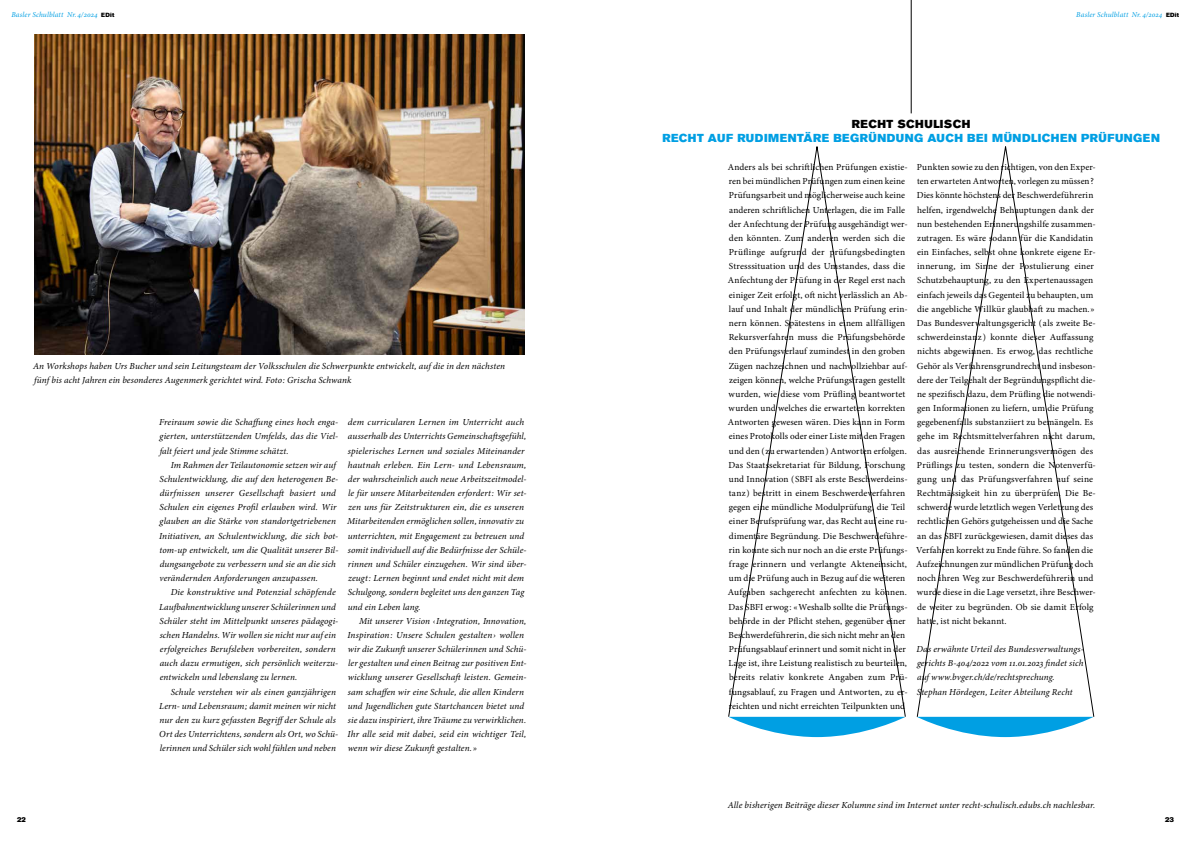
<style>
.page{position:relative;width:1191px;height:842px;background:#fff}
.page>*{position:absolute;margin:0;border:0;box-sizing:border-box;transform-origin:0 0}
.t1{font:11.5px "Akzidenz Grotesk Pro Super";letter-spacing:.045em;color:#009fe3}
.t2{font:11.5px "Akzidenz Grotesk Pro Super";letter-spacing:.035em;color:#000}
.t3{font:9.2px/14.2px "Minion Pro";letter-spacing:.01em;color:#000}
.t4{font:italic 9.2px/14.2px "Minion Pro";letter-spacing:.01em;color:#000}
.t5{font:italic 7.5px "Minion Pro";letter-spacing:.015em;color:#009fe3}
.t6{font:7px "Akzidenz Grotesk Pro Super";color:#000}
.s1{font-family:"Akzidenz Grotesk Pro Super";font-style:normal;font-size:6px;color:#000}
</style>
<div class="page">
<hr style="left:911px;top:0;width:1px;height:113px;background:#000">
<svg style="left:729px;top:717px;width:176px;height:20px"></svg>
<svg style="left:917px;top:717px;width:176px;height:20px"></svg>
<svg style="left:917px;top:146px;width:177px;height:571px"></svg>
<svg style="left:728px;top:146px;width:177px;height:571px"></svg>
<img style="left:34px;top:34px;width:490px;height:320px">
<p class="t5" style="left:12px;top:9px;width:104px">Basler Schulblatt Nr.4/2024 <span class="s1">EDit</span></p>
<p class="t5" style="left:1076px;top:9px;width:104px">Basler Schulblatt Nr.4/2024 <span class="s1">EDit</span></p>
<p class="t4" style="left:33px;top:358px;width:473px">An Workshops haben Urs Bucher und sein Leitungsteam der Volksschulen die Schwerpunkte entwickelt, auf die in den nächsten fünf bis acht Jahren ein besonderes Augenmerk gerichtet wird. Foto : Grischa Schwank</p>
<p class="t4" style="left:347px;top:415px;width:181px">dem curricularen Lernen im Unterricht auch ausserhalb des Unterrichts Gemeinschaftsgefühl, spielerisches Lernen und soziales Miteinander hautnah erleben. Ein Lern- und Lebensraum, der wahrscheinlich auch neue Arbeitszeitmodel&shy;le für unsere Mitarbeitenden erfordert : Wir set&shy;zen uns für Zeitstrukturen ein, die es unseren Mitarbeitenden ermöglichen sollen, innovativ zu unterrichten, mit Engagement zu betreuen und somit individuell auf die Bedürfnisse der Schüle&shy;rinnen und Schüler einzugehen. Wir sind über&shy;zeugt : Lernen beginnt und endet nicht mit dem Schulgong, sondern begleitet uns den ganzen Tag und ein Leben lang.</p>
<p class="t4" style="left:347px;top:614px;width:181px;text-indent:12px">Mit unserer Vision ‹ Integration, Innovation, Inspiration : Unsere Schulen gestalten › wollen wir die Zukunft unserer Schülerinnen und Schü&shy;ler gestalten und einen Beitrag zur positiven Ent&shy;wicklung unserer Gesellschaft leisten. Gemein&shy;sam schaffen wir eine Schule, die allen Kindern und Jugendlichen gute Startchancen bietet und sie dazu inspiriert, ihre Träume zu verwirklichen.<br>Ihr alle seid mit dabei, seid ein wichtiger Teil, wenn wir diese Zukunft gestalten. »</p>
<p class="t4" style="left:159px;top:415px;width:181px;text-align:justify">Freiraum sowie die Schaffung eines hoch enga&shy;gierten, unterstützenden Umfelds, das die Viel&shy;falt feiert und jede Stimme schätzt.</p>
<p class="t4" style="left:159px;top:458px;width:181px;text-indent:12px">Im Rahmen der Teilautonomie setzen wir auf Schulentwicklung, die auf den heterogenen Be&shy;dürfnissen unserer Gesellschaft basiert und Schulen ein eigenes Profil erlauben wird. Wir glauben an die Stärke von standortgetriebenen Initiativen, an Schulentwicklung, die sich bot&shy;tom-up entwickelt, um die Qualität unserer Bil&shy;dungsangebote zu verbessern und sie an die sich verändernden Anforderungen anzupassen.</p>
<p class="t4" style="left:159px;top:585px;width:181px;text-indent:12px">Die konstruktive und Potenzial schöpfende Laufbahnentwicklung unserer Schülerinnen und Schüler steht im Mittelpunkt unseres pädagogi&shy;schen Handelns. Wir wollen sie nicht nur auf ein erfolgreiches Berufsleben vorbereiten, sondern auch dazu ermutigen, sich persönlich weiterzu&shy;entwickeln und lebenslang zu lernen.</p>
<p class="t4" style="left:159px;top:684px;width:181px;text-indent:12px">Schule verstehen wir als einen ganzjährigen Lern- und Lebensraum ; damit meinen wir nicht nur den zu kurz gefassten Begriffder Schule als Ort des Unterrichtens, sondern als Ort, wo Schü&shy;lerinnen und Schüler sich wohl fühlen und neben</p>
<p class="t2" style="left:852px;top:116px;width:120px">RECHT SCHULISCH</p>
<p class="t1" style="left:662px;top:130px;width:499px">RECHT AUF RUDIMENTÄRE BEGRÜNDUNG AUCH BEI MÜNDLICHEN PRÜFUNGEN</p>
<p class="t3" style="left:728px;top:160px;width:181px">Anders als bei schriftlichen Prüfungen existie&shy;ren bei mündlichen Prüfungen zum einen keine Prüfungsarbeit und möglicherweise auch keine anderen schriftlichen Unterlagen, die im Falle der Anfechtung der Prüfung ausgehändigt wer&shy;den könnten. Zum anderen werden sich die Prüflinge aufgrund der prüfungsbedingten Stresssituation und des Umstandes, dass die Anfechtung der Prüfung in der Regel erst nach einiger Zeit erfolgt, oft nicht verlässlich an Ab&shy;lauf und Inhalt der mündlichen Prüfung erin&shy;nern können. Spätestens in einem allfälligen Rekursverfahren muss die Prüfungsbehörde den Prüfungsverlauf zumindest in den groben Zügen nachzeichnen und nachvollziehbar auf&shy;zeigen können, welche Prüfungsfragen gestellt wurden, wie diese vom Prüfling beantwortet wurden und welches die erwarteten korrekten Antworten gewesen wären. Dies kann in Form eines Protokolls oder einer Liste mit den Fragen und den ( zu erwartenden ) Antworten erfolgen.<br>Das Staatssekretariat für Bildung, Forschung und Innovation ( SBFI als erste Beschwerdeins&shy;tanz ) bestritt in einem Beschwerdeverfahren gegen eine mündliche Modulprüfung, die Teil einer Berufsprüfung war, das Recht auf eine ru&shy;dimentäre Begründung. Die Beschwerdeführe&shy;rin konnte sich nur noch an die erste Prüfungs&shy;frage erinnern und verlangte Akteneinsicht, um die Prüfung auch in Bezug auf die weiteren Aufgaben sachgerecht anfechten zu können.<br>Das SBFI erwog : « Weshalb sollte die Prüfungs&shy;behörde in der Pflicht stehen, gegenüber einer Beschwerdeführerin, die sich nicht mehr an den Prüfungsablauf erinnert und somit nicht in der Lage ist, ihre Leistung realistisch zu beurteilen, bereits relativ konkrete Angaben zum Prü&shy;fungsablauf, zu Fragen und Antworten, zu er&shy;reichten und nicht erreichten Teilpunkten und</p>
<p class="t3" style="left:916px;top:160px;width:181px">Punkten sowie zu den richtigen, von den Exper&shy;ten erwarteten Antworten, vorlegen zu müssen ?<br>Dies könnte höchstens der Beschwerdeführerin helfen, irgendwelche Behauptungen dank der nun bestehenden Erinnerungshilfe zusammen&shy;zutragen. Es wäre sodann für die Kandidatin ein Einfaches, selbst ohne konkrete eigene Er&shy;innerung, im Sinne der Postulierung einer Schutzbehauptung, zu den Expertenaussagen einfach jeweils das Gegenteil zu behaupten, um die angebliche Willkür glaubhaft zu machen. » Das Bundesverwaltungsgericht ( als zweite Be&shy;schwerdeinstanz ) konnte dieser Auffassung nichts abgewinnen. Es erwog, das rechtliche Gehör als Verfahrensgrundrecht und insbeson&shy;dere der Teilgehalt der Begründungspflicht die&shy;ne spezifisch dazu, dem Prüfling die notwendi&shy;gen Informationen zu liefern, um die Prüfung gegebenenfalls substanziiert zu bemängeln. Es gehe im Rechtsmittelverfahren nicht darum, das ausreichende Erinnerungsvermögen des Prüflings zu testen, sondern die Notenverfü&shy;gung und das Prüfungsverfahren auf seine Rechtmässigkeit hin zu überprüfen. Die Be&shy;schwerde wurde letztlich wegen Verletzung des rechtlichen Gehörs gutgeheissen und die Sache an das SBFI zurückgewiesen, damit dieses das Verfahren korrekt zu Ende führe. So fanden die Aufzeichnungen zur mündlichen Prüfung doch noch ihren Weg zur Beschwerdeführerin und wurde diese in die Lage versetzt, ihre Beschwer&shy;de weiter zu begründen. Ob sie damit Erfolg hatte, ist nicht bekannt.</p>
<p class="t4" style="left:916px;top:642px;width:169px">Das erwähnte Urteil des Bundesverwaltungs&shy;gerichts B-404/2022 vom 11.01.2023 findet sich auf www.bvger.ch/de/rechtsprechung.<br>Stephan Hördegen, Leiter Abteilung Recht</p>
<p class="t4" style="left:727px;top:798px;width:369px">Alle bisherigen Beiträge dieser Kolumne sind im Internet unter recht-schulisch.edubs.ch nachlesbar.</p>
<p class="t6" style="left:17px;top:815px;width:10px">22</p>
<p class="t6" style="left:1165px;top:815px;width:10px">23</p>
</div>
